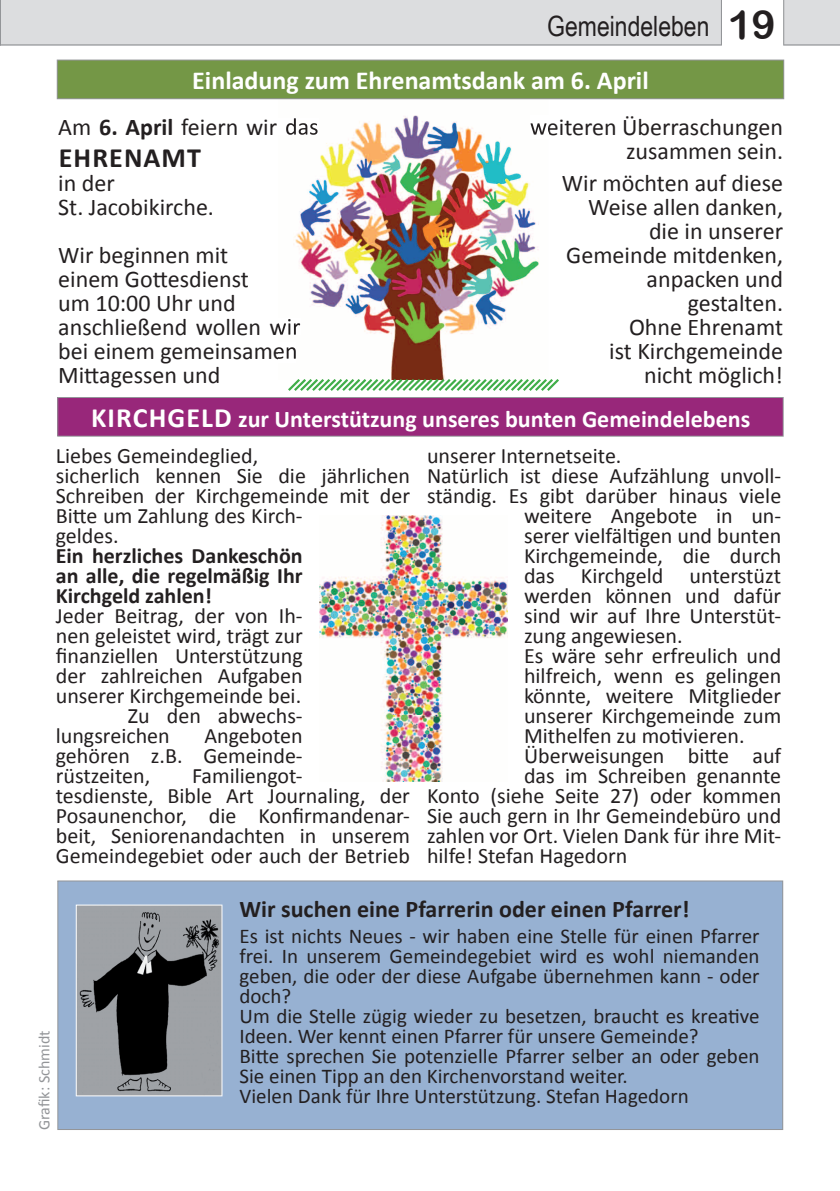
<style>
.page{position:relative;width:840px;height:1191px;background:#fff}
.page>*{position:absolute;margin:0;border:0;box-sizing:border-box;transform-origin:0 0}
.t1{font:28px "Arial Narrow";color:#231f20}
.t2{font:700 28px "Calibri";letter-spacing:.04em;color:#231f20}
.t3{font:700 26px "Calibri";color:#fff}
.t4{font:24px/24px "Calibri";color:#231f20}
.t5{font:700 24px "Calibri";color:#fff}
.t6{font:700 24px "Calibri";color:#231f20}
.t7{font:22px/20px "Calibri";color:#231f20}
.t8{font:700 22px/20px "Calibri";color:#231f20;text-align:justify}
.t9{font:21px/20px "Calibri";color:#231f20}
.t10{font:16px "Calibri";color:#939598}
.s1{font-family:"Arial Rounded MT Bold";font-size:40px}
.s2{font-weight:700}
.s3{font-size:28px}
</style>
<div class="page">
<div style="left:783px;top:0;width:56px;height:45px;background:#dcdddf"></div>
<div style="left:0;top:0;width:721px;height:45px;background:#dcdddf"></div>
<svg style="left:57px;top:397px;width:726px;height:40px;background:#982e7c"></svg>
<img style="left:319px;top:515px;width:187px;height:266px">
<img style="left:278px;top:99px;width:270px;height:280px">
<img style="left:278px;top:118px;width:40px;height:17px">
<img style="left:278px;top:318px;width:22px;height:17px">
<img style="left:278px;top:342px;width:17px;height:21px">
<img style="left:530px;top:115px;width:18px;height:24px">
<div style="left:57px;top:60px;width:726px;height:39px;background:#749746"></div>
<div style="left:57px;top:880px;width:725px;height:250px;background:#97b1d2"></div>
<svg style="left:76px;top:904px;width:146px;height:192px;background:#737578"></svg>
<svg style="left:288px;top:379px;width:270px;height:12px"></svg>
<p class="t1" style="left:547px;top:5px;width:230px">Gemeindeleben <span class="s1">19</span></p>
<p class="t1" style="left:519px;top:5px;width:192px">Wichtig s in Kürze</p>
<p class="t3" style="left:192px;top:64px;width:457px">Einladung zum Ehrenamtsdank am 6. April</p>
<p class="t4" style="left:58px;top:115px;width:261px">Am <span class="s2">6. April</span> feiern wir das</p>
<p class="t2" style="left:59px;top:139px;width:144px">EHRENAMT</p>
<p class="t4" style="left:58px;top:171px;width:157px">in der<br>St. Jacobikirche.</p>
<p class="t4" style="left:58px;top:243px;width:243px">Wir beginnen mit<br>einem Gottesdienst<br>um 10:00 Uhr und anschließend wollen wir bei einem gemeinsamen<br>Mittagessen und</p>
<p class="t4" style="left:529px;top:115px;width:254px;text-align:right">weiteren Überraschungen zusammen sein.</p>
<p class="t4" style="left:561px;top:171px;width:223px;text-align:right">Wir möchten auf diese<br>Weise allen danken, die in unserer<br>Gemeinde mitdenken, anpacken und gestalten.<br>Ohne Ehrenamt<br>ist Kirchgemeinde nicht möglich!</p>
<p class="t5" style="left:91px;top:404px;width:660px"><span class="s3">KIRCHGELD</span> zur Unterstützung unseres bunten Gemeindelebens</p>
<p class="t7" style="left:56px;top:445px;width:355px">Liebes Gemeindeglied,<br>sicherlich kennen Sie die jährlichen<br>Schreiben der Kirchgemeinde mit der<br>Bitte um Zahlung des Kirch-<br>geldes.</p>
<p class="t8" style="left:56px;top:545px;width:248px">Ein herzliches Dankeschön an alle, die regelmäßig Ihr Kirchgeld zahlen!</p>
<p class="t7" style="left:56px;top:605px;width:248px">Jeder Beitrag, der von Ih-</p>
<p class="t7" style="left:56px;top:625px;width:248px">nen geleistet wird, trägt zur</p>
<p class="t7" style="left:56px;top:645px;width:248px">finanziellen Unterstützung</p>
<p class="t7" style="left:56px;top:665px;width:248px">der zahlreichen Aufgaben</p>
<p class="t7" style="left:56px;top:685px;width:247px">unserer Kirchgemeinde bei.</p>
<p class="t7" style="left:128px;top:705px;width:176px">Zu den abwechs-</p>
<p class="t7" style="left:56px;top:725px;width:115px">lungsreichen</p>
<p class="t7" style="left:56px;top:725px;width:248px;text-align:justify;text-indent:148px">Angeboten gehören z.B. Gemeinde&shy;rüstzeiten,</p>
<p class="t7" style="left:56px;top:765px;width:355px;text-indent:136px">Familiengot-<br>tesdienste, Bible Art Journaling, der<br>Posaunenchor, die Konfirmandenar&shy;beit, Seniorenandachten in unserem<br>Gemeindegebiet oder auch der Betrieb</p>
<p class="t7" style="left:427px;top:445px;width:196px">unserer Internetseite.</p>
<p class="t7" style="left:427px;top:465px;width:355px">Natürlich ist diese Aufzählung unvoll-</p>
<p class="t7" style="left:427px;top:485px;width:355px">ständig. Es gibt darüber hinaus viele</p>
<p class="t7" style="left:523px;top:505px;width:258px">weitere Angebote in un-</p>
<p class="t7" style="left:523px;top:525px;width:258px">serer vielfältigen und bunten</p>
<p class="t7" style="left:523px;top:545px;width:258px">Kirchgemeinde, die durch</p>
<p class="t7" style="left:523px;top:565px;width:258px">das Kirchgeld unterstüzt</p>
<p class="t7" style="left:523px;top:585px;width:258px">werden können und dafür</p>
<p class="t7" style="left:523px;top:605px;width:258px">sind wir auf Ihre Unterstüt-</p>
<p class="t7" style="left:523px;top:625px;width:160px">zung angewiesen.</p>
<p class="t7" style="left:523px;top:645px;width:258px">Es wäre sehr erfreulich und</p>
<p class="t7" style="left:523px;top:665px;width:258px">hilfreich, wenn es gelingen</p>
<p class="t7" style="left:523px;top:685px;width:258px">könnte, weitere Mitglieder</p>
<p class="t7" style="left:523px;top:705px;width:258px">unserer Kirchgemeinde zum</p>
<p class="t7" style="left:523px;top:725px;width:222px">Mithelfen zu motivieren.</p>
<p class="t7" style="left:523px;top:745px;width:258px">Überweisungen bitte auf</p>
<p class="t7" style="left:523px;top:765px;width:258px">das im Schreiben genannte</p>
<p class="t7" style="left:427px;top:785px;width:355px">Konto (siehe Seite 27) oder kommen</p>
<p class="t7" style="left:427px;top:805px;width:355px">Sie auch gern in Ihr Gemeindebüro und</p>
<p class="t7" style="left:427px;top:825px;width:355px">zahlen vor Ort. Vielen Dank für ihre Mit-</p>
<p class="t7" style="left:427px;top:845px;width:202px">hilfe! Stefan Hagedorn</p>
<p class="t10" style="left:34px;top:1130px;width:101px;rotate:-90deg">Grafik: Schmidt</p>
<p class="t6" style="left:239px;top:893px;width:451px">Wir suchen eine Pfarrerin oder einen Pfarrer!</p>
<p class="t9" style="left:239px;top:925px;width:521px">Es ist nichts Neues - wir haben eine Stelle für einen Pfarrer frei. In unserem Gemeindegebiet wird es wohl niemanden geben, die oder der diese Aufgabe übernehmen kann - oder doch?<br>Um die Stelle zügig wieder zu besetzen, braucht es kreative Ideen. Wer kennt einen Pfarrer für unsere Gemeinde?<br>Bitte sprechen Sie potenzielle Pfarrer selber an oder geben Sie einen Tipp an den Kirchenvorstand weiter.<br>Vielen Dank für Ihre Unterstützung. Stefan Hagedorn</p>
</div>
